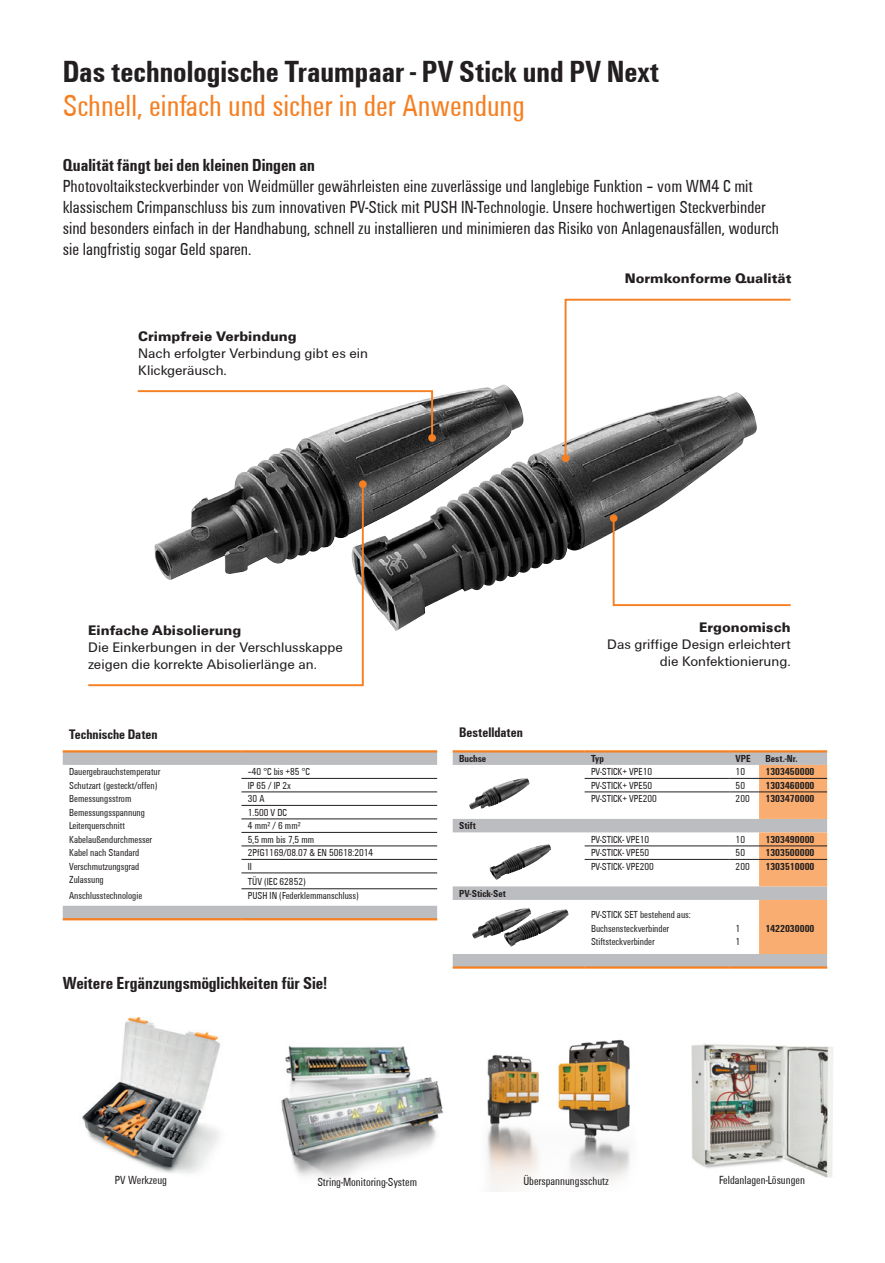
<style>
.page{position:relative;width:885px;height:1263px;background:#fff}
.page>*{position:absolute;margin:0;border:0;box-sizing:border-box;transform-origin:0 0}
.t1{font:700 31.5px "Weidmueller Condensed";color:#231f20}
.t2{font:31.5px "Weidmueller Condensed";color:#f57f21}
.t3{font:18px/21px "Weidmueller Condensed";color:#231f20}
.t4{font:700 18px "Weidmueller Condensed";color:#231f20}
.t5{font:14.25px/17px "Weidmueller";color:#231f20}
.t6{font:700 14.25px "Weidmueller";color:#231f20}
.t7{font:700 14.25px "Weidmueller Condensed";color:#231f20}
.t8{font:12.15px "Weidmueller Condensed";color:#231f20}
.t9{font:10.5px/13.5px "Weidmueller Condensed";color:#231f20}
.t10{font:700 10.5px "Weidmueller Condensed";color:#231f20}
</style>
<div class="page">
<svg style="left:63px;top:752px;width:374px;height:166px"></svg>
<hr style="left:241px;top:778px;width:196px;height:1px;background:#231f20">
<hr style="left:241px;top:792px;width:196px;height:1px;background:#231f20">
<hr style="left:241px;top:805px;width:196px;height:1px;background:#231f20">
<hr style="left:241px;top:819px;width:196px;height:1px;background:#231f20">
<hr style="left:241px;top:832px;width:196px;height:1px;background:#231f20">
<hr style="left:241px;top:846px;width:196px;height:1px;background:#231f20">
<hr style="left:241px;top:859px;width:196px;height:1px;background:#231f20">
<hr style="left:241px;top:873px;width:196px;height:1px;background:#231f20">
<hr style="left:241px;top:888px;width:196px;height:1px;background:#231f20">
<hr style="left:63px;top:750px;width:178px;height:2px;background:#f57f21">
<hr style="left:241px;top:750px;width:196px;height:2px;background:#f57f21">
<hr style="left:63px;top:918px;width:178px;height:2px;background:#f57f21">
<hr style="left:241px;top:918px;width:196px;height:2px;background:#f57f21">
<svg style="left:452px;top:752px;width:375px;height:214px"></svg>
<svg style="left:759px;top:765px;width:68px;height:189px;background:#eeae7b"></svg>
<hr style="left:584px;top:778px;width:145px;height:1px;background:#231f20">
<hr style="left:729px;top:778px;width:30px;height:1px;background:#231f20">
<hr style="left:584px;top:792px;width:145px;height:1px;background:#231f20">
<hr style="left:729px;top:792px;width:30px;height:1px;background:#231f20">
<hr style="left:584px;top:846px;width:145px;height:1px;background:#231f20">
<hr style="left:729px;top:846px;width:30px;height:1px;background:#231f20">
<hr style="left:584px;top:859px;width:145px;height:1px;background:#231f20">
<hr style="left:729px;top:859px;width:30px;height:1px;background:#231f20">
<hr style="left:759px;top:778px;width:68px;height:1px;background:#231f20">
<hr style="left:759px;top:792px;width:68px;height:1px;background:#231f20">
<hr style="left:759px;top:846px;width:68px;height:1px;background:#231f20">
<hr style="left:759px;top:859px;width:68px;height:1px;background:#231f20">
<hr style="left:452px;top:750px;width:132px;height:2px;background:#f57f21">
<hr style="left:584px;top:750px;width:145px;height:2px;background:#f57f21">
<hr style="left:729px;top:750px;width:30px;height:2px;background:#f57f21">
<hr style="left:759px;top:750px;width:68px;height:2px;background:#f57f21">
<hr style="left:452px;top:966px;width:132px;height:3px;background:#f57f21">
<hr style="left:584px;top:966px;width:145px;height:3px;background:#f57f21">
<hr style="left:729px;top:966px;width:30px;height:3px;background:#f57f21">
<hr style="left:759px;top:966px;width:68px;height:3px;background:#f57f21">
<img style="left:469px;top:777px;width:60px;height:33px">
<img style="left:489px;top:844px;width:62px;height:36px">
<img style="left:472px;top:907px;width:96px;height:40px">
<img style="left:235px;top:384px;width:487px;height:247px">
<svg style="left:563px;top:298px;width:228px;height:162px"></svg>
<div style="left:561px;top:454px;width:8px;height:8px;background:#f57f21;border-radius:50%"></div>
<svg style="left:611px;top:516px;width:180px;height:91px"></svg>
<div style="left:609px;top:514px;width:8px;height:8px;background:#f57f21;border-radius:50%"></div>
<svg style="left:137px;top:389px;width:297px;height:51px"></svg>
<div style="left:428px;top:434px;width:8px;height:8px;background:#f57f21;border-radius:50%"></div>
<svg style="left:88px;top:482px;width:276px;height:205px"></svg>
<div style="left:359px;top:480px;width:7px;height:8px;background:#f57f21;border-radius:50%"></div>
<img style="left:281px;top:1046px;width:163px;height:132px">
<img style="left:691px;top:1044px;width:142px;height:134px">
<img style="left:487px;top:1039px;width:143px;height:153px">
<img style="left:82px;top:1017px;width:139px;height:156px">
<h1 class="t1" style="left:63px;top:52px;width:597px">Das technologische Traumpaar - PV Stick und PV Next</h1>
<h1 class="t2" style="left:63px;top:86px;width:463px">Schnell, einfach und sicher in der Anwendung</h1>
<h2 class="t4" style="left:63px;top:155px;width:254px">Qualität fängt bei den kleinen Dingen an</h2>
<p class="t3" style="left:63px;top:176px;width:717px">Photovoltaiksteckverbinder von Weidmüller gewährleisten eine zuverlässige und langlebige Funktion ‒ vom WM4 C mit klassischem Crimpanschluss bis zum innovativen PV-Stick mit PUSH IN-Technologie. Unsere hochwertigen Steckverbinder sind besonders einfach in der Handhabung, schnell zu installieren und minimieren das Risiko von Anlagenausfällen, wodurch sie langfristig sogar Geld sparen.</p>
<h3 class="t6" style="left:138px;top:328px;width:160px">Crimpfreie Verbindung</h3>
<h3 class="t5" style="left:138px;top:344px;width:231px">Nach erfolgter Verbindung gibt es ein<br>Klickgeräusch.</h3>
<h3 class="t6" style="left:624px;top:269px;width:168px">Normkonforme Qualität</h3>
<h3 class="t6" style="left:88px;top:622px;width:154px">Einfache Abisolierung</h3>
<h3 class="t5" style="left:88px;top:639px;width:256px">Die Einkerbungen in der Verschlusskappe zeigen die korrekte Abisolierlänge an.</h3>
<h3 class="t7" style="left:69px;top:726px;width:90px">Technische Daten</h3>
<p class="t9" style="left:69px;top:765px;width:93px">Dauergebrauchstemperatur</p>
<p class="t9" style="left:248px;top:765px;width:64px">–40 °C bis +85 °C</p>
<p class="t9" style="left:69px;top:778px;width:90px">Schutzart (gesteckt/offen)</p>
<p class="t9" style="left:248px;top:778px;width:45px">IP 65 / IP 2x</p>
<p class="t9" style="left:69px;top:792px;width:64px">Bemessungsstrom</p>
<p class="t9" style="left:248px;top:792px;width:18px">30 A</p>
<p class="t9" style="left:69px;top:805px;width:77px">Bemessungsspannung</p>
<p class="t9" style="left:248px;top:805px;width:41px">1.500 V DC</p>
<p class="t9" style="left:69px;top:819px;width:57px">Leiterquerschnitt</p>
<p class="t9" style="left:248px;top:819px;width:54px">4 mm² / 6 mm²</p>
<p class="t9" style="left:69px;top:832px;width:85px">Kabelaußendurchmesser</p>
<p class="t9" style="left:248px;top:832px;width:68px">5,5 mm bis 7,5 mm</p>
<p class="t9" style="left:69px;top:846px;width:72px">Kabel nach Standard</p>
<p class="t9" style="left:248px;top:846px;width:127px">2PfG1169/08.07 &amp; EN 50618:2014</p>
<p class="t9" style="left:69px;top:859px;width:72px">Verschmutzungsgrad</p>
<p class="t9" style="left:248px;top:859px;width:6px">II</p>
<p class="t9" style="left:69px;top:873px;width:36px">Zulassung</p>
<p class="t9" style="left:248px;top:874px;width:59px">TÜV (IEC 62852)</p>
<p class="t9" style="left:69px;top:889px;width:75px">Anschlusstechnologie</p>
<p class="t9" style="left:248px;top:889px;width:113px">PUSH IN (Federklemmanschluss)</p>
<h2 class="t4" style="left:63px;top:972px;width:266px">Weitere Ergänzungsmöglichkeiten für Sie!</h2>
<h3 class="t6" style="left:699px;top:619px;width:93px">Ergonomisch</h3>
<h3 class="t5" style="left:607px;top:636px;width:185px;text-align:right">Das griffige Design erleichtert die Konfektionierung.</h3>
<h3 class="t7" style="left:459px;top:724px;width:65px">Bestelldaten</h3>
<p class="t10" style="left:459px;top:752px;width:29px">Buchse</p>
<p class="t10" style="left:591px;top:752px;width:14px">Typ</p>
<p class="t10" style="left:735px;top:752px;width:16px">VPE</p>
<p class="t10" style="left:765px;top:752px;width:34px">Best.-Nr.</p>
<p class="t9" style="left:591px;top:765px;width:63px">PV-STICK+ VPE10</p>
<p class="t9" style="left:735px;top:765px;width:11px">10</p>
<p class="t10" style="left:765px;top:765px;width:51px">1303450000</p>
<p class="t9" style="left:591px;top:778px;width:63px">PV-STICK+ VPE50</p>
<p class="t9" style="left:735px;top:778px;width:11px">50</p>
<p class="t10" style="left:765px;top:779px;width:51px">1303460000</p>
<p class="t9" style="left:591px;top:792px;width:67px">PV-STICK+ VPE200</p>
<p class="t9" style="left:735px;top:792px;width:16px">200</p>
<p class="t10" style="left:765px;top:792px;width:51px">1303470000</p>
<p class="t10" style="left:459px;top:819px;width:18px">Stift</p>
<p class="t9" style="left:591px;top:832px;width:60px">PV-STICK- VPE10</p>
<p class="t9" style="left:735px;top:832px;width:11px">10</p>
<p class="t10" style="left:765px;top:833px;width:51px">1303490000</p>
<p class="t9" style="left:591px;top:846px;width:60px">PV-STICK- VPE50</p>
<p class="t9" style="left:735px;top:846px;width:11px">50</p>
<p class="t10" style="left:765px;top:846px;width:51px">1303500000</p>
<p class="t9" style="left:591px;top:859px;width:64px">PV-STICK- VPE200</p>
<p class="t9" style="left:735px;top:859px;width:16px">200</p>
<p class="t10" style="left:765px;top:860px;width:51px">1303510000</p>
<p class="t10" style="left:459px;top:887px;width:48px">PV-Stick-Set</p>
<p class="t9" style="left:591px;top:908px;width:101px">PV-STICK SET bestehend aus:<br>Buchsensteckverbinder<br>Stiftsteckverbinder</p>
<p class="t9" style="left:735px;top:921px;width:6px">1<br>1</p>
<p class="t10" style="left:765px;top:922px;width:51px">1422030000</p>
<p class="t8" style="left:115px;top:1172px;width:54px">PV Werkzeug</p>
<p class="t8" style="left:317px;top:1174px;width:101px">String-Monitoring-System</p>
<p class="t8" style="left:523px;top:1174px;width:87px">Überspannungsschutz</p>
<p class="t8" style="left:719px;top:1172px;width:87px">Feldanlagen-Lösungen</p>
</div>
